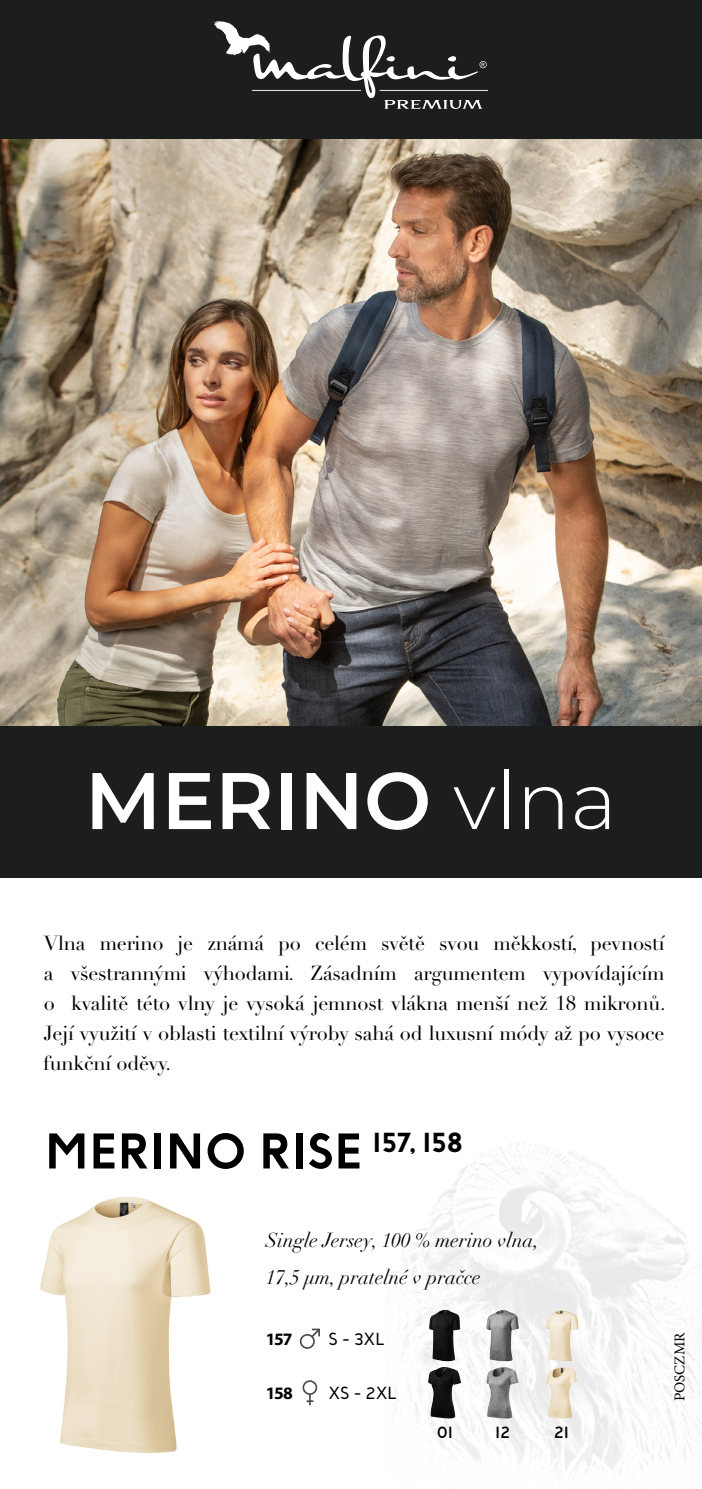
<style>
.page{position:relative;width:702px;height:1489px;background:#fff}
.page>*{position:absolute;margin:0;border:0;box-sizing:border-box;transform-origin:0 0}
.t1{font:600 80px "Montserrat";color:#fff}
.t2{font:700 50px "Baufra";letter-spacing:-.02em;color:#000}
.t3{font:20px/30px "Didot LT Pro";letter-spacing:-.01em;color:#000;text-align:justify}
.t4{font:italic 20px/37px "Didot LT Pro";color:#000}
.t5{font:600 17.5px "Baufra";letter-spacing:-.02em;color:#000}
.t6{font:700 17.5px "Myriad Pro";letter-spacing:-.07em;color:#000}
.t7{font:600 17.25px "Baufra";color:#000}
.t8{font:15px "Minion Pro";color:#000}
.s1{font-weight:300}
</style>
<div class="page">
<img style="left:40px;top:1196px;width:171px;height:257px">
<img style="left:0;top:138px;width:702px;height:588px">
<div style="left:0;top:0;width:702px;height:138px;background:#1c1d1d"></div>
<svg style="left:300px;top:1328px;width:20px;height:20px"></svg>
<svg style="left:302px;top:1380px;width:15px;height:25px"></svg>
<div style="left:0;top:726px;width:702px;height:152px;background:#1c1d1d"></div>
<svg style="left:214px;top:21px;width:274px;height:88px"></svg>
<img style="left:546px;top:1366px;width:31px;height:52px">
<img style="left:427px;top:1366px;width:34px;height:52px">
<img style="left:486px;top:1366px;width:33px;height:52px">
<img style="left:544px;top:1309px;width:34px;height:52px">
<img style="left:428px;top:1309px;width:32px;height:52px">
<img style="left:485px;top:1309px;width:34px;height:52px">
<h1 class="t1" style="left:85px;top:744px;width:533px">MERINO <span class="s1">vlna</span></h1>
<p class="t3" style="left:44px;top:928px;width:623px">Vlna merino je známá po celém světě svou měkkostí, pevností a všestrannými výhodami. Zásadním argumentem vypovídajícím o kvalitě této vlny je vysoká jemnost vlákna menší než 18 mikronů.<br>Její využití v oblasti textilní výroby sahá od luxusní módy až po vysoce funkční oděvy.</p>
<h2 class="t2" style="left:44px;top:1114px;width:420px">MERINO RISE <sup>157,</sup> <sup>158</sup></h2>
<p class="t4" style="left:266px;top:1221px;width:274px">Single Jersey, 100 % merino vlna,<br>17,5 µm, pratelné v pračce</p>
<p class="t6" style="left:266px;top:1327px;width:28px">157</p>
<p class="t5" style="left:328px;top:1327px;width:58px">S - 3XL</p>
<p class="t6" style="left:266px;top:1381px;width:28px">158</p>
<p class="t5" style="left:328px;top:1381px;width:70px">XS - 2XL</p>
<p class="t7" style="left:436px;top:1419px;width:18px">01</p>
<p class="t7" style="left:495px;top:1419px;width:16px">12</p>
<p class="t7" style="left:554px;top:1419px;width:16px">21</p>
<p class="t8" style="left:669px;top:1401px;width:70px;rotate:-90deg">POSCZMR</p>
</div>
